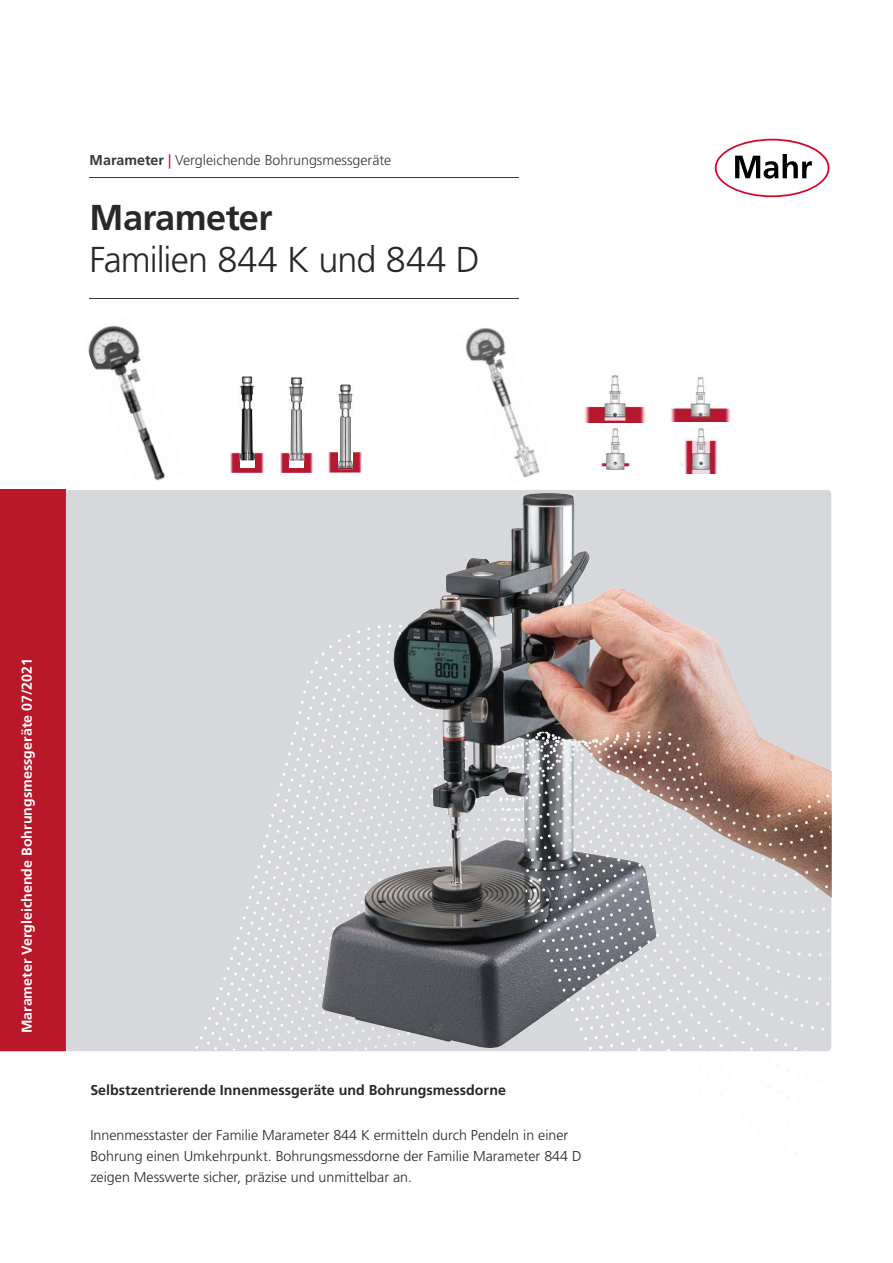
<style>
.page{position:relative;width:893px;height:1263px;background:#fff}
.page>*{position:absolute;margin:0;border:0;box-sizing:border-box;transform-origin:0 0}
.t1{font:300 36px "Frutiger LT Pro";letter-spacing:-.025em;color:#282827}
.t2{font:700 36px "Frutiger LT Pro";letter-spacing:-.015em;color:#282827}
.t3{font:300 14.25px/21px "Frutiger LT Pro";color:#282827}
.t4{font:700 14.25px "Frutiger LT Pro";color:#282827}
.t5{font:700 14.25px "Frutiger LT Pro";color:#fff}
.t6{font:300 14.25px "Frutiger LT Pro";color:#32383d}
.s1{font-weight:700}
.s2{font-weight:400;color:#d3072a}
</style>
<div class="page">
<svg style="left:66px;top:490px;width:765px;height:561px;background:#d2d1d4"></svg>
<svg style="left:180px;top:624px;width:603px;height:426px;background:#ccc4c4"></svg>
<img style="left:322px;top:494px;width:207px;height:547px">
<div style="left:0;top:490px;width:66px;height:561px;background:#b9182b"></div>
<svg style="left:715px;top:139px;width:114px;height:58px"></svg>
<hr style="left:90px;top:298px;width:429px;height:1px;background:#32383d">
<hr style="left:90px;top:177px;width:429px;height:1px;background:#32383d">
<svg style="left:526px;top:732px;width:257px;height:320px;background:#b5b0b1"></svg>
<img style="left:465px;top:328px;width:41px;height:40px">
<img style="left:489px;top:368px;width:27px;height:51px">
<img style="left:508px;top:419px;width:32px;height:59px">
<img style="left:670px;top:377px;width:61px;height:45px">
<img style="left:682px;top:428px;width:35px;height:46px">
<img style="left:584px;top:375px;width:62px;height:47px">
<img style="left:88px;top:325px;width:77px;height:156px">
<img style="left:328px;top:452px;width:34px;height:20px">
<img style="left:339px;top:384px;width:14px;height:85px">
<img style="left:339px;top:453px;width:14px;height:15px">
<img style="left:280px;top:452px;width:33px;height:21px">
<div style="left:290px;top:453px;width:14px;height:15px;background:#fff"></div>
<img style="left:289px;top:377px;width:15px;height:85px">
<img style="left:290px;top:453px;width:14px;height:9px">
<img style="left:230px;top:452px;width:34px;height:21px">
<div style="left:240px;top:453px;width:14px;height:15px;background:#fff"></div>
<img style="left:240px;top:376px;width:15px;height:85px">
<img style="left:240px;top:453px;width:14px;height:8px">
<img style="left:601px;top:428px;width:30px;height:42px">
<p class="t6" style="left:90px;top:152px;width:303px"><span class="s1">Marameter</span> <span class="s2">|</span> Vergleichende Bohrungsmessgeräte</p>
<h1 class="t2" style="left:90px;top:196px;width:184px">Marameter</h1>
<h1 class="t1" style="left:90px;top:239px;width:392px">Familien 844 K und 844 D</h1>
<p class="t5" style="left:19px;top:1033px;width:377px;rotate:-90deg">Marameter Vergleichende Bohrungsmessgeräte 07/2021</p>
<p class="t4" style="left:90px;top:1082px;width:417px">Selbstzentrierende Innenmessgeräte und Bohrungsmessdorne</p>
<p class="t3" style="left:90px;top:1125px;width:493px">Innenmesstaster der Familie Marameter 844 K ermitteln durch Pendeln in einer<br>Bohrung einen Umkehrpunkt. Bohrungsmessdorne der Familie Marameter 844 D zeigen Messwerte sicher, präzise und unmittelbar an.</p>
</div>
